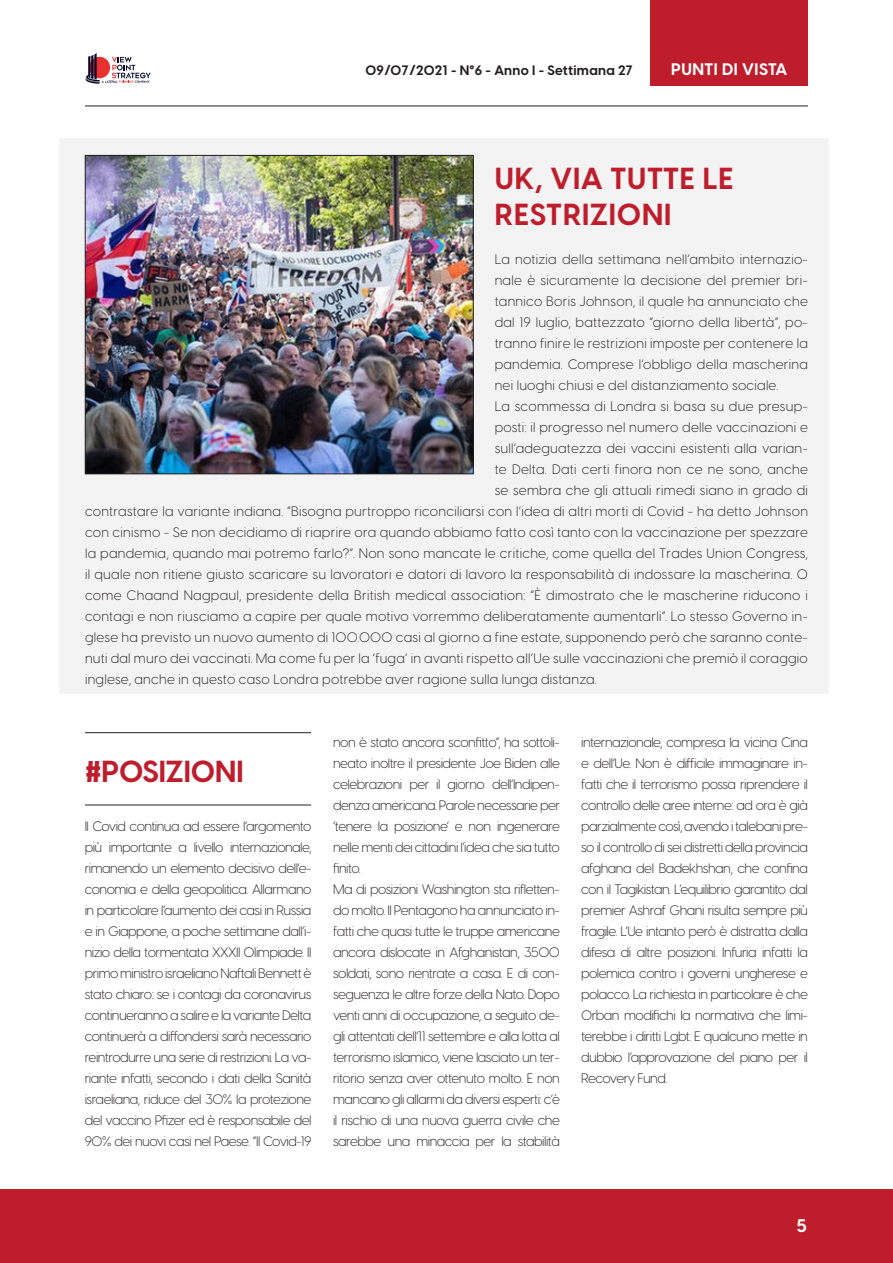
<style>
.page{position:relative;width:893px;height:1263px;background:#fff}
.page>*{position:absolute;margin:0;border:0;box-sizing:border-box;transform-origin:0 0}
.titolo{font:700 30px "Visby CF";letter-spacing:.03em;color:#be1d2c}
.titolo-2{font:700 30px "Visby CF";color:#be1d2c}
.t1{font:700 18px "Visby CF";color:#fff}
.t2{font:700 16.5px "Visby CF";letter-spacing:.03em;color:#fff}
.testo{font:300 13.5px/21px "Visby CF";letter-spacing:.02em;color:#231f20;text-align:justify}
.t3{font:700 13.5px "Visby CF";letter-spacing:.02em;color:#231f20}
</style>
<div class="page">
<div style="left:0;top:1189px;width:893px;height:74px;background:#be1d2c"></div>
<svg style="left:86px;top:53px;width:65px;height:31px"></svg>
<hr style="left:85px;top:106px;width:723px;height:1px;background:#231f20">
<div style="left:651px;top:0;width:157px;height:85px;background:#be1d2c"></div>
<div style="left:60px;top:139px;width:769px;height:555px;background:#f3f3f4"></div>
<img style="left:87px;top:157px;width:384px;height:315px">
<div style="left:85px;top:155px;width:388px;height:319px;border:1px solid #231f20"></div>
<hr style="left:85px;top:732px;width:226px;height:1px;background:#231f20">
<hr style="left:85px;top:805px;width:226px;height:1px;background:#231f20">
<p class="t3" style="left:365px;top:62px;width:269px">09/07/2021 - N°6 - Anno I - Settimana 27</p>
<p class="t2" style="left:671px;top:58px;width:118px">PUNTI DI VISTA</p>
<p class="titolo" style="left:495px;top:159px;width:240px">UK, VIA TUTTE LE</p>
<p class="titolo" style="left:495px;top:195px;width:178px">RESTRIZIONI</p>
<p class="testo" style="left:495px;top:249px;width:315px">La notizia della settimana nell’ambito internazio&shy;nale è sicuramente la decisione del premier bri&shy;tannico Boris Johnson, il quale ha annunciato che dal 19 luglio, battezzato “giorno della libertà”, po&shy;tranno finire le restrizioni imposte per contenere la pandemia. Comprese l’obbligo della mascherina nei luoghi chiusi e del distanziamento sociale.</p>
<p class="testo" style="left:495px;top:396px;width:315px">La scommessa di Londra si basa su due presup-</p>
<p class="testo" style="left:495px;top:417px;width:315px">posti: il progresso nel numero delle vaccinazioni e</p>
<p class="testo" style="left:495px;top:438px;width:315px">sull’adeguatezza dei vaccini esistenti alla varian-</p>
<p class="testo" style="left:495px;top:459px;width:315px">te Delta. Dati certi finora non ce ne sono, anche</p>
<p class="testo" style="left:495px;top:480px;width:315px">se sembra che gli attuali rimedi siano in grado di</p>
<p class="testo" style="left:85px;top:501px;width:724px">contrastare la variante indiana. “Bisogna purtroppo riconciliarsi con l’idea di altri morti di Covid - ha detto Johnson</p>
<p class="testo" style="left:85px;top:522px;width:724px">con cinismo - Se non decidiamo di riaprire ora quando abbiamo fatto così tanto con la vaccinazione per spezzare</p>
<p class="testo" style="left:85px;top:543px;width:724px">la pandemia, quando mai potremo farlo?”. Non sono mancate le critiche, come quella del Trades Union Congress,</p>
<p class="testo" style="left:85px;top:564px;width:724px">il quale non ritiene giusto scaricare su lavoratori e datori di lavoro la responsabilità di indossare la mascherina. O</p>
<p class="testo" style="left:85px;top:585px;width:724px">come Chaand Nagpaul, presidente della British medical association: “È dimostrato che le mascherine riducono i</p>
<p class="testo" style="left:85px;top:606px;width:724px">contagi e non riusciamo a capire per quale motivo vorremmo deliberatamente aumentarli”. Lo stesso Governo in-</p>
<p class="testo" style="left:85px;top:627px;width:724px">glese ha previsto un nuovo aumento di 100.000 casi al giorno a fine estate, supponendo però che saranno conte-</p>
<p class="testo" style="left:85px;top:648px;width:724px">nuti dal muro dei vaccinati. Ma come fu per la ‘fuga’ in avanti rispetto all’Ue sulle vaccinazioni che premiò il coraggio</p>
<p class="testo" style="left:85px;top:669px;width:513px">inglese, anche in questo caso Londra potrebbe aver ragione sulla lunga distanza.</p>
<p class="titolo-2" style="left:85px;top:753px;width:160px">#POSIZIONI</p>
<p class="testo" style="left:85px;top:816px;width:228px">Il Covid continua ad essere l’argomento più importante a livello internazionale, rimanendo un elemento decisivo dell’e&shy;conomia e della geopolitica. Allarmano in particolare l’aumento dei casi in Russia e in Giappone, a poche settimane dall’i&shy;nizio della tormentata XXXII Olimpiade. Il primo ministro israeliano Naftali Bennett è stato chiaro: se i contagi da coronavirus continueranno a salire e la variante Delta continuerà a diffondersi sarà necessario reintrodurre una serie di restrizioni. La va&shy;riante infatti, secondo i dati della Sanità israeliana, riduce del 30% la protezione del vaccino Pfizer ed è responsabile del 90% dei nuovi casi nel Paese. “Il Covid-19</p>
<p class="testo" style="left:333px;top:732px;width:229px">non è stato ancora sconfitto”, ha sottoli&shy;neato inoltre il presidente Joe Biden alle celebrazioni per il giorno dell’Indipen&shy;denza americana. Parole necessarie per ‘tenere la posizione’ e non ingenerare nelle menti dei cittadini l’idea che sia tutto finito.</p>
<p class="testo" style="left:333px;top:879px;width:228px">Ma di posizioni Washington sta rifletten&shy;do molto. Il Pentagono ha annunciato in&shy;fatti che quasi tutte le truppe americane ancora dislocate in Afghanistan, 3500 soldati, sono rientrate a casa. E di con&shy;seguenza le altre forze della Nato. Dopo venti anni di occupazione, a seguito de&shy;gli attentati dell’11 settembre e alla lotta al terrorismo islamico, viene lasciato un ter&shy;ritorio senza aver ottenuto molto. E non mancano gli allarmi da diversi esperti: c’è il rischio di una nuova guerra civile che sarebbe una minaccia per la stabilità</p>
<p class="testo" style="left:581px;top:732px;width:228px">internazionale, compresa la vicina Cina e dell’Ue. Non è difficile immaginare in&shy;fatti che il terrorismo possa riprendere il controllo delle aree interne: ad ora è già parzialmente così, avendo i talebani pre&shy;so il controllo di sei distretti della provincia afghana del Badekhshan, che confina con il Tagikistan. L’equilibrio garantito dal premier Ashraf Ghani risulta sempre più fragile. L’Ue intanto però è distratta dalla difesa di altre posizioni. Infuria infatti la polemica contro i governi ungherese e polacco. La richiesta in particolare è che Orban modifichi la normativa che limi&shy;terebbe i diritti Lgbt. E qualcuno mette in dubbio l’approvazione del piano per il Recovery Fund.</p>
<h2 class="t1" style="left:797px;top:1214px;width:12px">5</h2>
</div>
